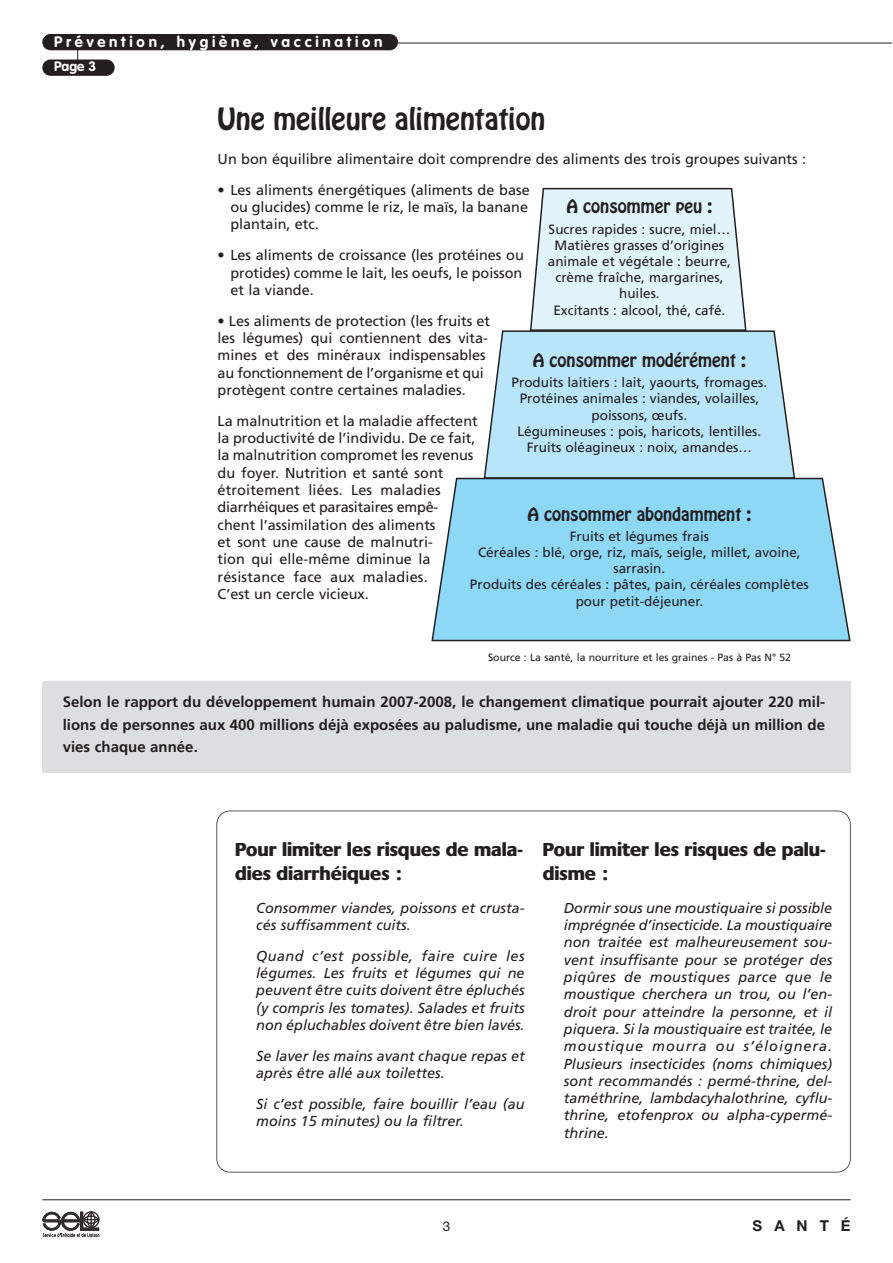
<style>
.page{position:relative;width:893px;height:1263px;background:#fff}
.page>*{position:absolute;margin:0;border:0;box-sizing:border-box;transform-origin:0 0}
.t1{font:27px "Hobo";color:#231f20}
.t2{font:800 19.5px/23.4px "Praxis";color:#231f20}
.t3{font:16.5px "Hobo";color:#231f20}
.t4{font:700 15px/22.5px "Frutiger";color:#231f20;text-align:justify}
.t5{font:700 15px "VAG Rounded";letter-spacing:.25em;color:#fff}
.t6{font:700 15px "Helvetica Neue";letter-spacing:.8em;color:#231f20}
.t7{font:italic 14.4px/17.2px "Frutiger";color:#231f20}
.t8{font:14.4px/17.2px "Frutiger";color:#231f20;text-align:justify}
.t9{font:13.5px/16.2px "Frutiger";color:#231f20;text-align:center}
.t10{font:700 13.5px "VAG Rounded";color:#fff}
.t11{font:13.5px "Helvetica Neue";color:#231f20}
.t12{font:10.5px "Frutiger";color:#231f20}
</style>
<div class="page">
<hr style="left:153px;top:43px;width:739px;height:1px;background:#231f20">
<div style="left:42px;top:34px;width:356px;height:16px;background:#231f20;border-radius:8px"></div>
<div style="left:42px;top:60px;width:73px;height:16px;background:#231f20;border-radius:8px"></div>
<hr style="left:42px;top:1199px;width:808px;height:1px;background:#231f20">
<svg style="left:42px;top:1212px;width:57px;height:25px"></svg>
<div style="left:42px;top:681px;width:808px;height:92px;background:#dddee0"></div>
<div style="left:216px;top:811px;width:634px;height:362px;border:2px solid #231f20;border-radius:14px"></div>
<svg style="left:431px;top:478px;width:419px;height:163px;background:#92d6f3"></svg>
<svg style="left:483px;top:330px;width:312px;height:149px;background:#b9e1f4"></svg>
<svg style="left:530px;top:188px;width:216px;height:143px;background:#dcedf4"></svg>
<p class="t5" style="left:54px;top:36px;width:330px">Prévention, hygiène, vaccination</p>
<p class="t10" style="left:54px;top:61px;width:43px">Page 3</p>
<h1 class="t1" style="left:217px;top:105px;width:329px">Une meilleure alimentation</h1>
<p class="t8" style="left:217px;top:151px;width:590px">Un bon équilibre alimentaire doit comprendre des aliments des trois groupes suivants :</p>
<p class="t8" style="left:230px;top:182px;width:301px;text-indent:-13px">• Les aliments énergétiques (aliments de base ou glucides) comme le riz, le maïs, la banane plantain, etc.</p>
<p class="t8" style="left:230px;top:248px;width:295px;text-indent:-13px">• Les aliments de croissance (les protéines ou protides) comme le lait, les oeufs, le poisson et la viande.</p>
<p class="t8" style="left:217px;top:313px;width:274px;text-align:left">• Les aliments de protection (les fruits et les légumes) qui contiennent des vita&shy;mines et des minéraux indispensables au fonctionnement de l’organisme et qui protègent contre certaines maladies.</p>
<p class="t8" style="left:217px;top:413px;width:262px;text-align:left">La malnutrition et la maladie affectent la productivité de l’individu. De ce fait, la malnutrition compromet les revenus du foyer. Nutrition et santé sont étroitement liées. Les maladies diarrhéiques et parasitaires empê&shy;chent l’assimilation des aliments<br>et sont une cause de malnutri-<br>tion qui elle-même diminue la résistance face aux maladies.<br>C’est un cercle vicieux.</p>
<p class="t3" style="left:566px;top:198px;width:147px">A consommer peu :</p>
<p class="t9" style="left:548px;top:222px;width:185px">Sucres rapides : sucre, miel…<br>Matières grasses d’origines animale et végétale : beurre, crème fraîche, margarines, huiles.<br>Excitants : alcool, thé, café.</p>
<p class="t3" style="left:532px;top:352px;width:215px">A consommer modérément :</p>
<p class="t9" style="left:511px;top:375px;width:257px">Produits laitiers : lait, yaourts, fromages.<br>Protéines animales : viandes, volailles, poissons, œufs.<br>Légumineuses : pois, haricots, lentilles.<br>Fruits oléagineux : noix, amandes…</p>
<p class="t3" style="left:527px;top:505px;width:225px">A consommer abondamment :</p>
<p class="t9" style="left:470px;top:529px;width:340px">Fruits et légumes frais<br>Céréales : blé, orge, riz, maïs, seigle, millet, avoine, sarrasin.<br>Produits des céréales : pâtes, pain, céréales complètes pour petit-déjeuner.</p>
<p class="t12" style="left:488px;top:653px;width:304px">Source : La santé, la nourriture et les graines - Pas à Pas N° 52</p>
<p class="t4" style="left:63px;top:692px;width:763px">Selon le rapport du développement humain 2007-2008, le changement climatique pourrait ajouter 220 mil&shy;lions de personnes aux 400 millions déjà exposées au paludisme, une maladie qui touche déjà un million de vies chaque année.</p>
<h2 class="t2" style="left:235px;top:840px;width:289px">Pour limiter les risques de mala&shy;dies diarrhéiques :</h2>
<p class="t7" style="left:256px;top:900px;width:270px">Consommer viandes, poissons et crusta&shy;cés suffisamment cuits.</p>
<p class="t7" style="left:256px;top:948px;width:270px;text-align:justify">Quand c’est possible, faire cuire les légumes. Les fruits et légumes qui ne peuvent être cuits doivent être épluchés (y compris les tomates). Salades et fruits non épluchables doivent être bien lavés.</p>
<p class="t7" style="left:256px;top:1048px;width:270px">Se laver les mains avant chaque repas et après être allé aux toilettes.</p>
<p class="t7" style="left:256px;top:1097px;width:270px">Si c’est possible, faire bouillir l’eau (au moins 15 minutes) ou la filtrer.</p>
<h2 class="t2" style="left:542px;top:840px;width:284px">Pour limiter les risques de palu&shy;disme :</h2>
<p class="t7" style="left:564px;top:900px;width:270px;text-align:justify">Dormir sous une moustiquaire si possible imprégnée d’insecticide. La moustiquaire non traitée est malheureusement sou&shy;vent insuffisante pour se protéger des piqûres de moustiques parce que le moustique cherchera un trou, ou l’en&shy;droit pour atteindre la personne, et il piquera. Si la moustiquaire est traitée, le moustique mourra ou s’éloignera.<br>Plusieurs insecticides (noms chimiques) sont recommandés : permé-thrine, del&shy;taméthrine, lambdacyhalothrine, cyflu&shy;thrine, etofenprox ou alpha-cypermé&shy;thrine.</p>
<p class="t11" style="left:442px;top:1221px;width:9px">3</p>
<p class="t6" style="left:752px;top:1220px;width:100px">SANTÉ</p>
</div>
